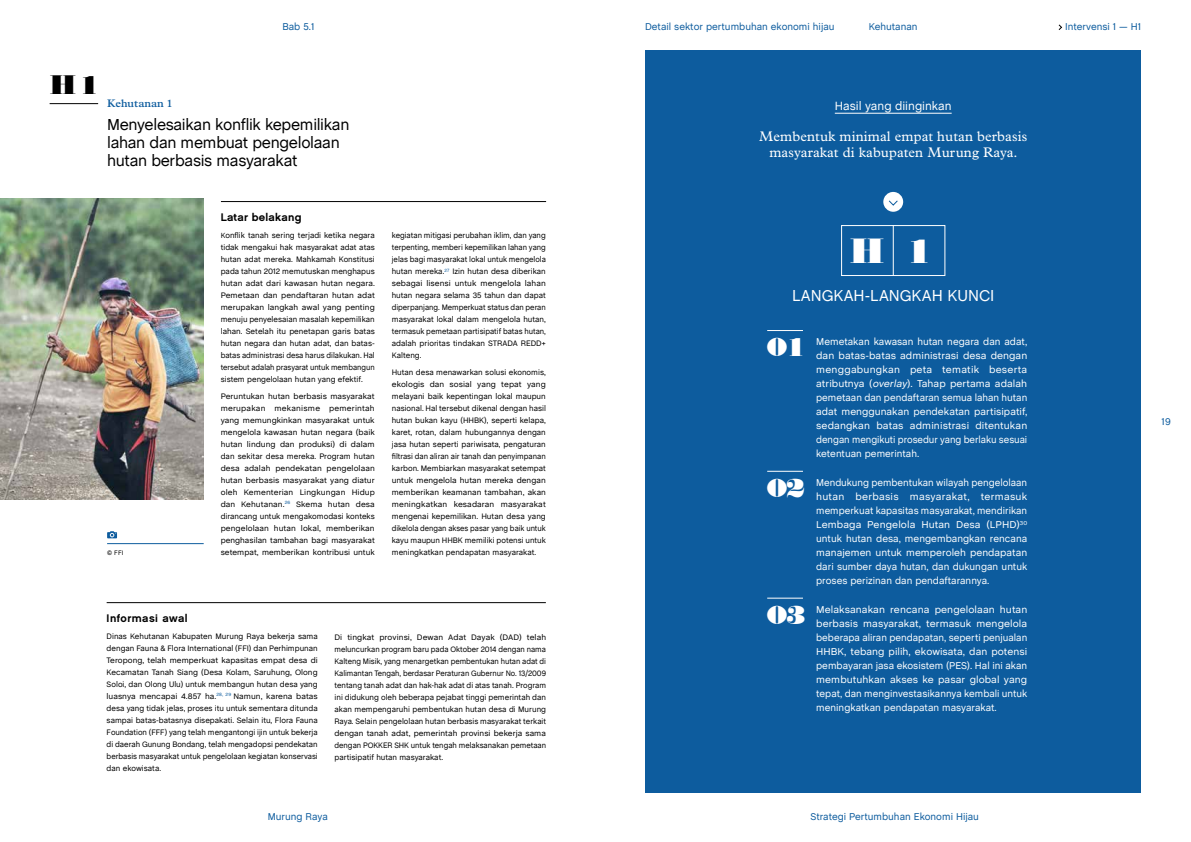
<style>
.page{position:relative;width:1191px;height:842px;background:#fff}
.page>*{position:absolute;margin:0;border:0;box-sizing:border-box;transform-origin:0 0}
.t1{font:34px "Normande BT";color:#fff}
.t2{font:26px "Normande BT";color:#fff}
.t3{font:26px "Normande BT";color:#000}
.t4{font:16px/18px "Chalet";letter-spacing:-.02em;color:#000}
.t5{font:16px "Chalet";color:#fff}
.t6{font:14px/16px "Plantin";letter-spacing:.01em;color:#fff;text-align:center}
.t7{font:12px "Chalet";color:#fff}
.t8{font:11px "Chalet New York Nineteen Sixty";letter-spacing:.025em;color:#000}
.t9{font:600 11px "Plantin";color:#0d5c9e}
.t10{font:10px/14px "Chalet";color:#fff;text-align:justify}
.t11{font:10px/14px "Chalet";color:#fff;text-align:justify;scale:1.05 1}
.t12{font:10px "Chalet";color:#0d5c9e}
.t13{font:8px/12px "Chalet";color:#000;text-align:justify}
.t14{font:8px/12px "Chalet";color:#000;text-align:justify;scale:1.05 1}
.t15{font:6.5px "Chalet";color:#000}
.s1{font-size:7.5px}
.s2{font-style:italic}
</style>
<div class="page">
<div style="left:645px;top:50px;width:496px;height:742px;background:#0d5c9e"></div>
<hr style="left:221px;top:201px;width:325px;height:1px;background:#000">
<hr style="left:50px;top:103px;width:48px;height:1px;background:#000">
<hr style="left:107px;top:602px;width:439px;height:1px;background:#000">
<hr style="left:835px;top:113px;width:116px;height:1px;background:#fff">
<hr style="left:767px;top:330px;width:36px;height:1px;background:#fff">
<hr style="left:767px;top:471px;width:36px;height:1px;background:#fff">
<hr style="left:767px;top:598px;width:36px;height:1px;background:#fff">
<div style="left:841px;top:225px;width:104px;height:51px;border:1px solid #fff"></div>
<hr style="left:892px;top:225px;width:1px;height:51px;background:#fff">
<div style="left:883px;top:192px;width:20px;height:20px;background:#fff;border-radius:50%"></div>
<svg style="left:888px;top:200px;width:10px;height:6px"></svg>
<svg style="left:1058px;top:24px;width:5px;height:6px"></svg>
<hr style="left:107px;top:543px;width:97px;height:1px;background:#0d5c9e">
<svg style="left:107px;top:531px;width:10px;height:7px"></svg>
<img style="left:0;top:199px;width:204px;height:300px">
<p class="t12" style="left:282px;top:19px;width:33px">Bab 5.1</p>
<h2 class="t3" style="left:50px;top:69px;width:52px">H1</h2>
<h3 class="t9" style="left:107px;top:97px;width:67px">Kehutanan 1</h3>
<h3 class="t4" style="left:107px;top:114px;width:244px">Menyelesaikan konflik kepemilikan lahan dan membuat pengelolaan hutan berbasis masyarakat</h3>
<p class="t15" style="left:107px;top:548px;width:18px">© FFI</p>
<h3 class="t8" style="left:221px;top:210px;width:82px">Latar belakang</h3>
<p class="t13" style="left:221px;top:228px;width:156px"><span class="s1">K</span>onflik tanah sering terjadi ketika negara tidak mengakui hak masyarakat adat atas hutan adat mereka. Mahkamah Konstitusi pada tahun 2012 memutuskan menghapus hutan adat dari kawasan hutan negara.<br>Pemetaan dan pendaftaran hutan adat merupakan langkah awal yang penting menuju penyelesaian masalah kepemilikan lahan. Setelah itu penetapan garis batas hutan negara dan hutan adat, dan batas&shy;batas administrasi desa harus dilakukan. Hal tersebut adalah prasyarat untuk membangun sistem pengelolaan hutan yang efektif.</p>
<p class="t14" style="left:221px;top:389px;width:148px">Peruntukan hutan berbasis masyarakat merupakan mekanisme pemerintah yang memungkinkan masyarakat untuk mengelola kawasan hutan negara (baik hutan lindung dan produksi) di dalam dan sekitar desa mereka. Program hutan desa adalah pendekatan pengelolaan hutan berbasis masyarakat yang diatur oleh Kementerian Lingkungan Hidup dan Kehutanan.<sup>26</sup> Skema hutan desa dirancang untuk mengakomodasi konteks pengelolaan hutan lokal, memberikan penghasilan tambahan bagi masyarakat setempat, memberikan kontribusi untuk</p>
<p class="t13" style="left:392px;top:229px;width:156px">kegiatan mitigasi perubahan iklim, dan yang terpenting, memberi kepemilikan lahan yang jelas bagi masyarakat lokal untuk mengelola hutan mereka.<sup>27</sup> Izin hutan desa diberikan sebagai lisensi untuk mengelola lahan hutan negara selama 35 tahun dan dapat diperpanjang. Memperkuat status dan peran masyarakat lokal dalam mengelola hutan, termasuk pemetaan partisipatif batas hutan, adalah prioritas tindakan STRADA REDD+ Kalteng.</p>
<p class="t13" style="left:392px;top:366px;width:156px">Hutan desa menawarkan solusi ekonomis, ekologis dan sosial yang tepat yang melayani baik kepentingan lokal maupun nasional. Hal tersebut dikenal dengan hasil hutan bukan kayu (HHBK), seperti kelapa, karet, rotan, dalam hubungannya dengan jasa hutan seperti pariwisata, pengaturan filtrasi dan aliran air tanah dan penyimpanan karbon. Membiarkan masyarakat setempat untuk mengelola hutan mereka dengan memberikan keamanan tambahan, akan meningkatkan kesadaran masyarakat mengenai kepemilikan. Hutan desa yang dikelola dengan akses pasar yang baik untuk kayu maupun HHBK memiliki potensi untuk meningkatkan pendapatan masyarakat.</p>
<h3 class="t8" style="left:107px;top:611px;width:83px">Informasi awal</h3>
<p class="t13" style="left:107px;top:630px;width:213px">Dinas Kehutanan Kabupaten Murung Raya bekerja sama dengan Fauna &amp; Flora International (FFI) dan Perhimpunan Teropong, telah memperkuat kapasitas empat desa di Kecamatan Tanah Siang (Desa Kolam, Saruhung, Olong Soloi, dan Olong Ulu) untuk membangun hutan desa yang luasnya mencapai 4.857 ha.<sup>28,</sup> <sup>29</sup> Namun, karena batas desa yang tidak jelas, proses itu untuk sementara ditunda sampai batas-batasnya disepakati. Selain itu, Flora Fauna Foundation (FFF) yang telah mengantongi ijin untuk bekerja di daerah Gunung Bondang, telah mengadopsi pendekatan berbasis masyarakat untuk pengelolaan kegiatan konservasi dan ekowisata.</p>
<p class="t14" style="left:334px;top:631px;width:203px">Di tingkat provinsi, Dewan Adat Dayak (DAD) telah meluncurkan program baru pada Oktober 2014 dengan nama Kalteng Misik, yang menargetkan pembentukan hutan adat di Kalimantan Tengah, berdasar Peraturan Gubernur No. 13/2009 tentang tanah adat dan hak-hak adat di atas tanah. Program ini didukung oleh beberapa pejabat tinggi pemerintah dan akan mempengaruhi pembentukan hutan desa di Murung Raya. Selain pengelolaan hutan berbasis masyarakat terkait dengan tanah adat, pemerintah provinsi bekerja sama dengan POKKER SHK untuk tengah melaksanakan pemetaan partisipatif hutan masyarakat.</p>
<p class="t12" style="left:268px;top:808px;width:62px">Murung Raya</p>
<p class="t12" style="left:645px;top:19px;width:191px">Detail sektor pertumbuhan ekonomi hijau</p>
<p class="t12" style="left:869px;top:19px;width:50px">Kehutanan</p>
<p class="t12" style="left:1065px;top:19px;width:77px">Intervensi 1 — H1</p>
<h3 class="t7" style="left:835px;top:96px;width:118px">Hasil yang diinginkan</h3>
<h3 class="t6" style="left:759px;top:128px;width:270px">Membentuk minimal empat hutan berbasis masyarakat di kabupaten Murung Raya.</h3>
<h1 class="t1" style="left:849px;top:230px;width:85px">H 1</h1>
<h3 class="t5" style="left:792px;top:283px;width:204px">LANGKAH-LANGKAH KUNCI</h3>
<h2 class="t2" style="left:766px;top:331px;width:42px">01</h2>
<h2 class="t2" style="left:766px;top:472px;width:42px">02</h2>
<h2 class="t2" style="left:766px;top:598px;width:42px">03</h2>
<p class="t10" style="left:816px;top:333px;width:213px">Memetakan kawasan hutan negara dan adat, dan batas-batas administrasi desa dengan menggabungkan peta tematik beserta atributnya (<span class="s2">overlay</span>). Tahap pertama adalah pemetaan dan pendaftaran semua lahan hutan adat menggunakan pendekatan partisipatif, sedangkan batas administrasi ditentukan dengan mengikuti prosedur yang berlaku sesuai ketentuan pemerintah.</p>
<p class="t10" style="left:816px;top:474px;width:213px">Mendukung pembentukan wilayah pengelolaan hutan berbasis masyarakat, termasuk memperkuat kapasitas masyarakat, mendirikan Lembaga Pengelola Hutan Desa (LPHD)<sup>30 </sup>untuk hutan desa, mengembangkan rencana manajemen untuk memperoleh pendapatan dari sumber daya hutan, dan dukungan untuk proses perizinan dan pendaftarannya.</p>
<p class="t11" style="left:816px;top:601px;width:203px">Melaksanakan rencana pengelolaan hutan berbasis masyarakat, termasuk mengelola beberapa aliran pendapatan, seperti penjualan HHBK, tebang pilih, ekowisata, dan potensi pembayaran jasa ekosistem (PES). Hal ini akan membutuhkan akses ke pasar global yang tepat, dan menginvestasikannya kembali untuk meningkatkan pendapatan masyarakat.</p>
<p class="t12" style="left:1161px;top:413px;width:11px">19</p>
<p class="t12" style="left:810px;top:808px;width:170px">Strategi Pertumbuhan Ekonomi Hijau</p>
</div>
